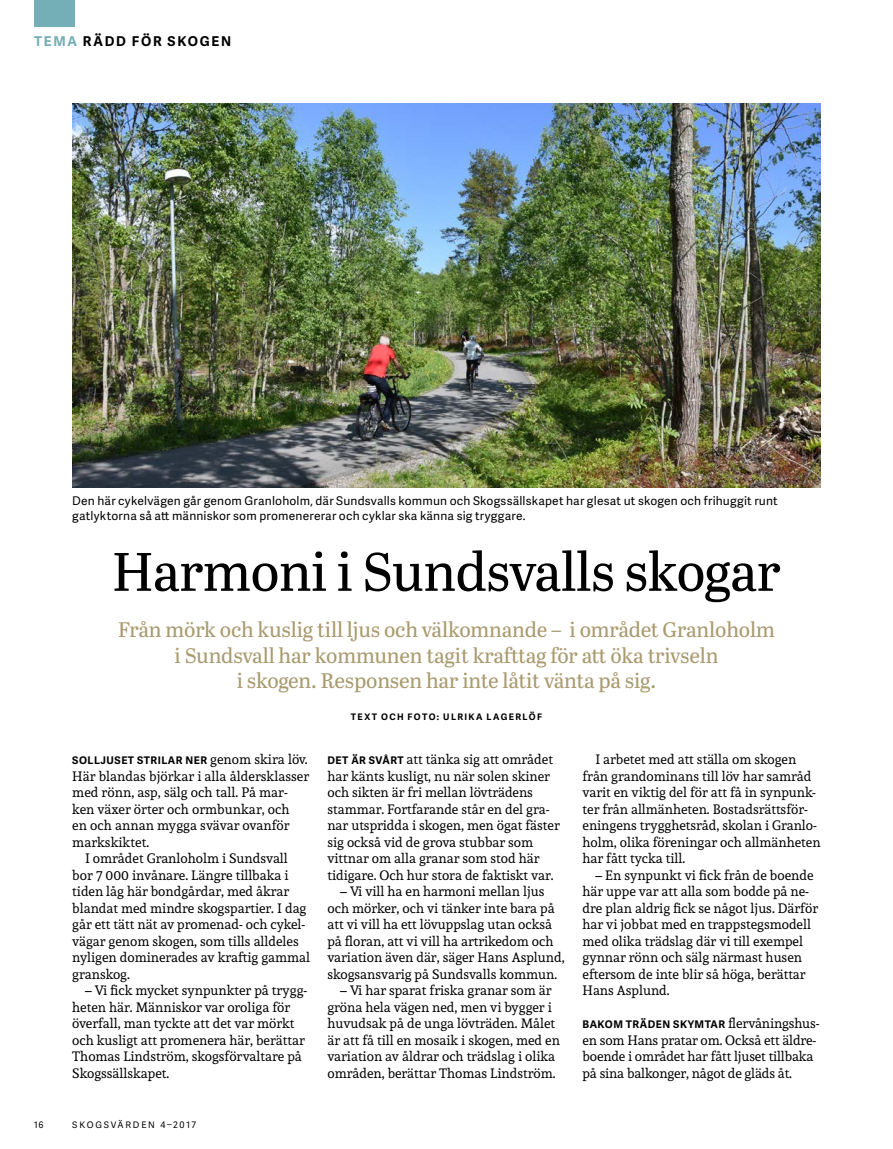
<style>
.page{position:relative;width:893px;height:1149px;background:#fff}
.page>*{position:absolute;margin:0;border:0;box-sizing:border-box;transform-origin:0 0}
.t1{font:54px "Abril Text";letter-spacing:-.015em;color:#000}
.t2{font:21px/25.5px "Abril Text";letter-spacing:-.01em;color:#a99a6f;text-align:center}
.t3{font:13.5px/16.5px "Andada";color:#000}
.t4{font:700 13.5px "Adelle Sans";letter-spacing:.13em;color:#000}
.t5{font:12px/15px "Adelle Sans";letter-spacing:.015em;color:#000}
.t6{font:700 10.5px "Adelle Sans";letter-spacing:.05em;color:#000}
.t7{font:700 9px "Adelle Sans";letter-spacing:.15em;color:#000}
.t8{font:9px "Adelle Sans";letter-spacing:.2em;color:#000}
.s1{color:#74afb7}
.s2{font-family:"Andada";font-weight:400;font-size:13.5px}
.s3{font-family:"Adelle Sans";font-weight:700;font-size:10.5px}
</style>
<div class="page">
<div style="left:34px;top:0;width:41px;height:26px;background:#74afb7"></div>
<img style="left:72px;top:104px;width:749px;height:383px">
<p class="t4" style="left:34px;top:31px;width:199px"><span class="s1">TEMA</span> RÄDD FÖR SKOGEN</p>
<p class="t5" style="left:72px;top:493px;width:707px">Den här cykelvägen går genom Granloholm, där Sundsvalls kommun och Skogssällskapet har glesat ut skogen och frihuggit runt gatlyktorna så att människor som promenererar och cyklar ska känna sig tryggare.</p>
<h1 class="t1" style="left:112px;top:532px;width:670px">Harmoni i Sundsvalls skogar</h1>
<h2 class="t2" style="left:118px;top:616px;width:658px">Från mörk och kuslig till ljus och välkomnande – i området Granloholm i Sundsvall har kommunen tagit krafttag för att öka trivseln<br>i skogen. Responsen har inte låtit vänta på sig.</h2>
<p class="t7" style="left:351px;top:709px;width:193px">TEXT OCH FOTO: ULRIKA LAGERLÖF</p>
<p class="t6" style="left:72px;top:752px;width:237px">SOLLJUSET STRILAR NER <span class="s2">genom skira löv.</span></p>
<p class="t3" style="left:72px;top:767px;width:238px">Här blandas björkar i alla åldersklasser</p>
<p class="t3" style="left:72px;top:783px;width:217px">med rönn, asp, sälg och tall. På mar-</p>
<p class="t3" style="left:72px;top:800px;width:219px">ken växer örter och ormbunkar, och</p>
<p class="t3" style="left:72px;top:816px;width:219px">en och annan mygga svävar ovanför</p>
<p class="t3" style="left:72px;top:833px;width:78px">markskiktet.</p>
<p class="t3" style="left:85px;top:849px;width:204px">I området Granloholm i Sundsvall</p>
<p class="t3" style="left:72px;top:866px;width:218px">bor 7 000 invånare. Längre tillbaka i</p>
<p class="t3" style="left:72px;top:882px;width:218px">tiden låg här bondgårdar, med åkrar</p>
<p class="t3" style="left:72px;top:899px;width:236px">blandat med mindre skogspartier. I dag</p>
<p class="t3" style="left:72px;top:915px;width:235px">går ett tätt nät av promenad- och cykel-</p>
<p class="t3" style="left:72px;top:932px;width:228px">vägar genom skogen, som tills alldeles</p>
<p class="t3" style="left:72px;top:948px;width:239px">nyligen dominerades av kraftig gammal</p>
<p class="t3" style="left:72px;top:965px;width:59px">granskog.</p>
<p class="t3" style="left:72px;top:981px;width:237px;text-indent:13px">– Vi fick mycket synpunkter på trygg&shy;heten här. Människor var oroliga för överfall, man tyckte att det var mörkt och kusligt att promenera här, berättar Thomas Lindström, skogsförvaltare på Skogssällskapet.</p>
<p class="t8" style="left:34px;top:1117px;width:11px">16</p>
<p class="t8" style="left:72px;top:1117px;width:125px">SKOGSVÄRDEN 4–2017</p>
<p class="t3" style="left:327px;top:750px;width:234px"><span class="s3">DET ÄR SVÅRT</span> att tänka sig att området har känts kusligt, nu när solen skiner och sikten är fri mellan lövträdens stammar. Fortfarande står en del gra&shy;nar utspridda i skogen, men ögat fäster sig också vid de grova stubbar som vittnar om alla granar som stod här tidigare. Och hur stora de faktiskt var.</p>
<p class="t3" style="left:327px;top:882px;width:239px;text-indent:13px">– Vi vill ha en harmoni mellan ljus och mörker, och vi tänker inte bara på att vi vill ha ett lövuppslag utan också på floran, att vi vill ha artrikedom och variation även där, säger Hans Asplund, skogsansvarig på Sundsvalls kommun.</p>
<p class="t3" style="left:327px;top:981px;width:234px;text-indent:13px">– Vi har sparat friska granar som är gröna hela vägen ned, men vi bygger i huvudsak på de unga lövträden. Målet är att få till en mosaik i skogen, med en variation av åldrar och trädslag i olika områden, berättar Thomas Lindström.</p>
<p class="t3" style="left:583px;top:750px;width:240px;text-indent:13px">I arbetet med att ställa om skogen från grandominans till löv har samråd varit en viktig del för att få in synpunk&shy;ter från allmänheten. Bostadsrättsför&shy;eningens trygghetsråd, skolan i Granlo&shy;holm, olika föreningar och allmänheten har fått tycka till.</p>
<p class="t3" style="left:583px;top:866px;width:237px;text-indent:13px">– En synpunkt vi fick från de boende här uppe var att alla som bodde på ne&shy;dre plan aldrig fick se något ljus. Därför har vi jobbat med en trappstegsmodell med olika trädslag där vi till exempel gynnar rönn och sälg närmast husen eftersom de inte blir så höga, berättar Hans Asplund.</p>
<p class="t6" style="left:583px;top:1016px;width:238px">BAKOM TRÄDEN SKYMTAR <span class="s2">flervåningshus-</span></p>
<p class="t3" style="left:583px;top:1031px;width:235px">en som Hans pratar om. Också ett äldre&shy;boende i området har fått ljuset tillbaka på sina balkonger, något de gläds åt.</p>
</div>
